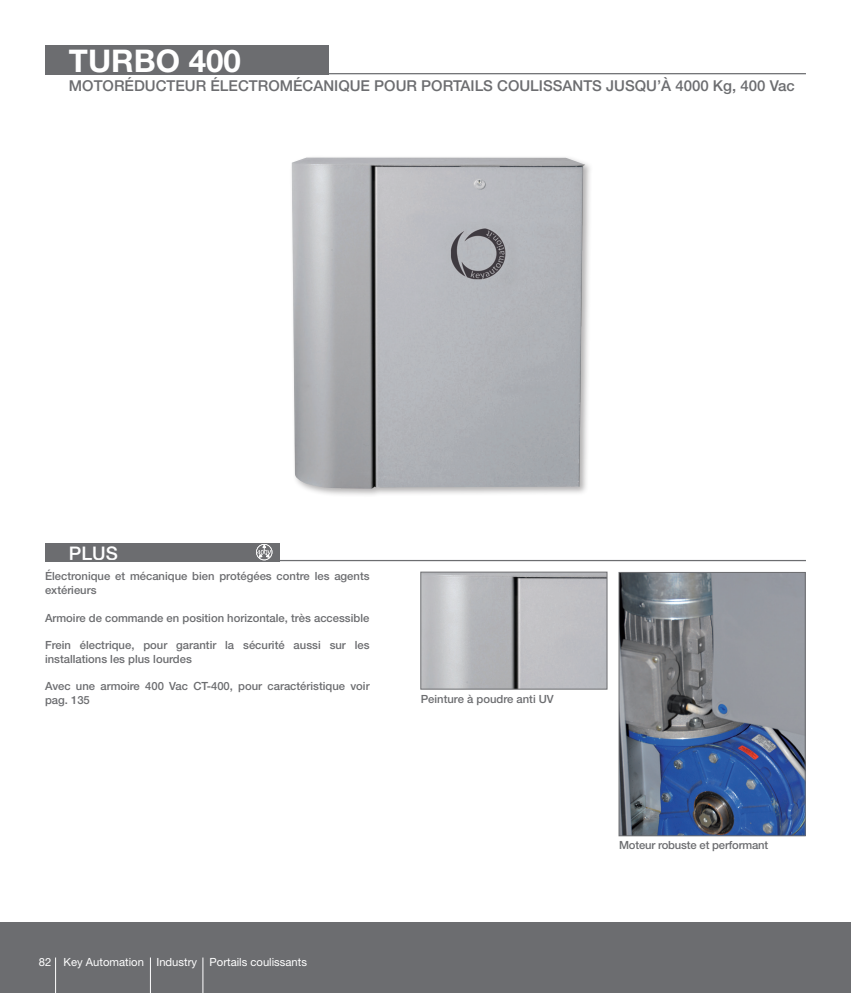
<style>
.page{position:relative;width:851px;height:993px;background:#fff}
.page>*{position:absolute;margin:0;border:0;box-sizing:border-box;transform-origin:0 0}
.t1{font:700 31.25px "Helvetica Neue";color:#fff}
.t2{font:500 18.75px "Helvetica Neue";color:#fff}
.t3{font:500 15px "Helvetica Neue";color:#6c6d70}
.t4{font:500 11.25px/13.8px "Helvetica Neue";color:#6c6d70}
.t5{font:11.25px "Helvetica Neue";color:#fff}
</style>
<div class="page">
<img style="left:422px;top:573px;width:183px;height:114px">
<div style="left:420px;top:571px;width:187px;height:118px;border:1px solid #6c6d70"></div>
<img style="left:620px;top:574px;width:183px;height:259px">
<div style="left:618px;top:572px;width:187px;height:263px;border:1px solid #6c6d70"></div>
<div style="left:289px;top:155px;width:304px;height:343px;background:#231f20;opacity:.35"></div>
<img style="left:291px;top:157px;width:294px;height:331px">
<div style="left:0;top:921px;width:850px;height:71px;background:#6c6d70"></div>
<div style="left:45px;top:45px;width:283px;height:29px;background:#6c6d70"></div>
<div style="left:45px;top:542px;width:234px;height:19px;background:#6c6d70"></div>
<hr style="left:45px;top:73px;width:760px;height:1px;background:#6c6d70">
<hr style="left:45px;top:559px;width:760px;height:2px;background:#6c6d70">
<hr style="left:55px;top:957px;width:1px;height:35px;background:#fff">
<hr style="left:150px;top:957px;width:1px;height:35px;background:#fff">
<hr style="left:202px;top:957px;width:1px;height:35px;background:#fff">
<svg style="left:256px;top:544px;width:16px;height:16px"></svg>
<p class="t1" style="left:69px;top:41px;width:173px">TURBO 400</p>
<p class="t3" style="left:69px;top:76px;width:727px">MOTORÉDUCTEUR ÉLECTROMÉCANIQUE POUR PORTAILS COULISSANTS JUSQU’À 4000 Kg, 400 Vac</p>
<p class="t2" style="left:69px;top:541px;width:50px">PLUS</p>
<p class="t4" style="left:45px;top:569px;width:326px">Électronique et mécanique bien protégées contre les agents</p>
<p class="t4" style="left:45px;top:583px;width:53px">extérieurs</p>
<p class="t4" style="left:45px;top:610px;width:326px">Armoire de commande en position horizontale, très accessible</p>
<p class="t4" style="left:45px;top:638px;width:326px">Frein électrique, pour garantir la sécurité aussi sur les</p>
<p class="t4" style="left:45px;top:651px;width:148px">installations les plus lourdes</p>
<p class="t4" style="left:45px;top:679px;width:326px">Avec une armoire 400 Vac CT-400, pour caractéristique voir pag. 135</p>
<p class="t4" style="left:421px;top:691px;width:134px">Peinture à poudre anti UV</p>
<p class="t5" style="left:39px;top:954px;width:14px">82</p>
<p class="t5" style="left:64px;top:954px;width:245px">Key Automation Industry Portails coulissants</p>
<p class="t4" style="left:619px;top:837px;width:151px">Moteur robuste et performant</p>
</div>
